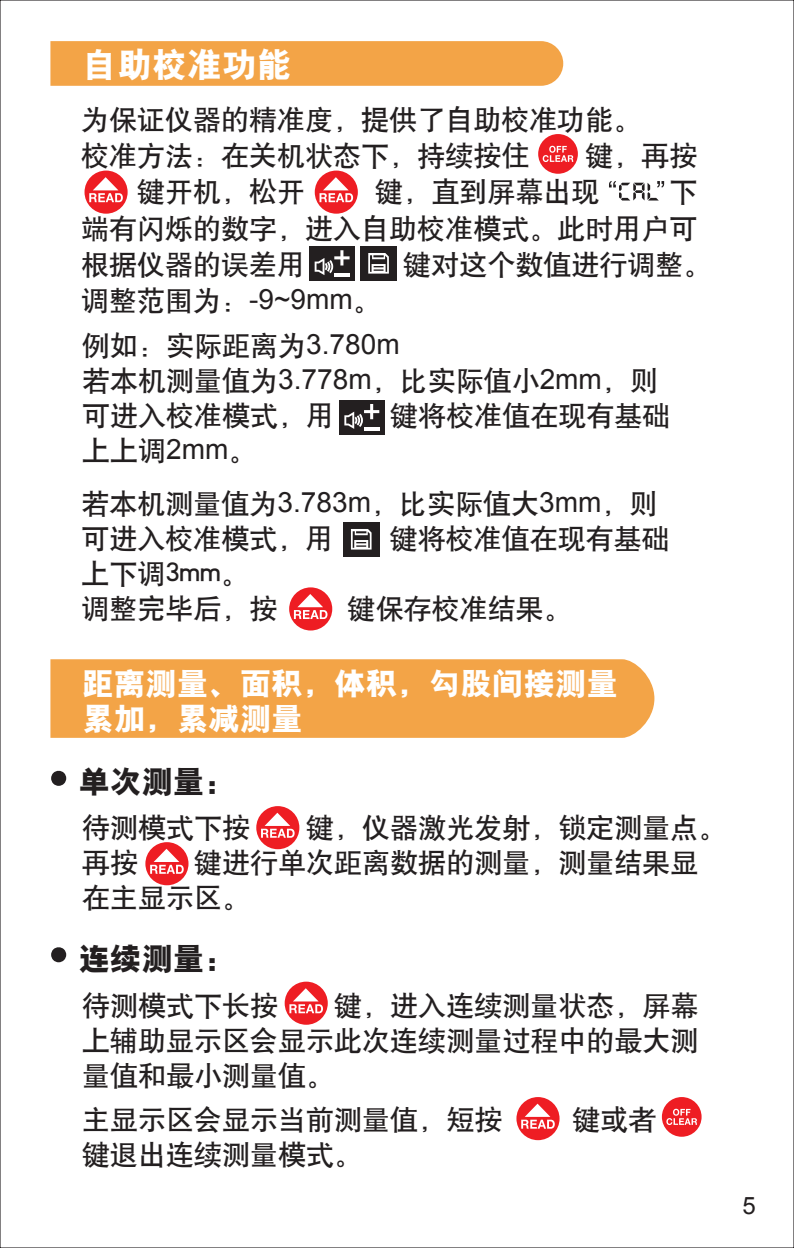
<style>
.page{position:relative;width:794px;height:1248px;background:#fff}
.page>*{position:absolute;margin:0;border:0;box-sizing:border-box;transform-origin:0 0}
.t1{font:35.2px "H Yb 9 gj";color:#fff}
.t2{font:31.6px/34.8px "H Yb 9 gj";color:#fff}
.t3{font:31.6px "H Yb 9 gj";color:#231f20}
.t4{font:28px/35.2px "H Yb 1 gj";color:#231f20}
.t5{font:24px "Arial";color:#231f20}
.s1{font-family:"Arial"}
</style>
<div class="page">
<svg style="left:51px;top:770px;width:15px;height:15px"></svg>
<div style="left:50px;top:659px;width:604px;height:78px;background:#f3a447"></div>
<svg style="left:51px;top:947px;width:15px;height:15px"></svg>
<div style="left:50px;top:41px;width:513px;height:45px;background:#f3a447"></div>
<svg style="left:609px;top:181px;width:55px;height:19px"></svg>
<svg style="left:516px;top:1096px;width:43px;height:43px"></svg>
<svg style="left:521px;top:1103px;width:34px;height:25px"></svg>
<div style="left:289px;top:587px;width:43px;height:43px;background:#ee1d23;border-radius:50%"></div>
<svg style="left:294px;top:594px;width:33px;height:25px"></svg>
<div style="left:256px;top:806px;width:43px;height:43px;background:#ee1d23;border-radius:50%"></div>
<svg style="left:261px;top:812px;width:34px;height:25px"></svg>
<div style="left:145px;top:842px;width:43px;height:43px;background:#ee1d23;border-radius:50%"></div>
<svg style="left:150px;top:848px;width:34px;height:25px"></svg>
<div style="left:285px;top:981px;width:43px;height:43px;background:#ee1d23;border-radius:50%"></div>
<svg style="left:289px;top:988px;width:34px;height:25px"></svg>
<svg style="left:84px;top:170px;width:44px;height:44px"></svg>
<svg style="left:89px;top:177px;width:34px;height:25px"></svg>
<div style="left:315px;top:170px;width:43px;height:44px;background:#ee1d23;border-radius:50%"></div>
<svg style="left:319px;top:177px;width:34px;height:25px"></svg>
<div style="left:343px;top:522px;width:36px;height:34px;background:#231f20"></div>
<svg style="left:351px;top:529px;width:20px;height:20px"></svg>
<div style="left:361px;top:246px;width:36px;height:34px;background:#231f20"></div>
<svg style="left:368px;top:253px;width:21px;height:20px"></svg>
<div style="left:339px;top:400px;width:46px;height:34px;background:#231f20"></div>
<hr style="left:364px;top:427px;width:15px;height:3px;background:#fff">
<svg style="left:344px;top:404px;width:35px;height:25px"></svg>
<div style="left:309px;top:246px;width:46px;height:34px;background:#231f20"></div>
<hr style="left:334px;top:273px;width:15px;height:3px;background:#fff">
<svg style="left:315px;top:250px;width:34px;height:25px"></svg>
<div style="left:662px;top:1096px;width:39px;height:40px;background:#ee1d23;border-radius:50%"></div>
<svg style="left:666px;top:1108px;width:31px;height:16px"></svg>
<div style="left:538px;top:134px;width:40px;height:40px;background:#ee1d23;border-radius:50%"></div>
<svg style="left:542px;top:146px;width:31px;height:16px"></svg>
<p class="t1" style="left:82px;top:47px;width:212px">自助校准功能</p>
<p class="t4" style="left:81px;top:102px;width:562px">为保证仪器的精准度，提供了自助校准功能。校准方法：在关机状态下，持续按住</p>
<p class="t4" style="left:585px;top:138px;width:114px">键，再按</p>
<p class="t4" style="left:137px;top:174px;width:170px">键开机，松开</p>
<p class="t4" style="left:375px;top:174px;width:226px">键，直到屏幕出现</p>
<p class="t4" style="left:81px;top:174px;width:618px;text-align:justify;text-indent:588px">下端有闪烁的数字，进入自助校准模式。此时用户可根据仪器的误差用</p>
<p class="t4" style="left:403px;top:246px;width:310px">键对这个数值进行调整。</p>
<p class="t4" style="left:81px;top:282px;width:301px">调整范围为：<span class="s1">-9~9mm</span>。</p>
<p class="t4" style="left:82px;top:328px;width:577px">例如：实际距离为<span class="s1">3.780m<br></span>若本机测量值为<span class="s1">3.778m</span>，比实际值小<span class="s1">2mm</span>，则可进入校准模式，用</p>
<p class="t4" style="left:390px;top:398px;width:282px">键将校准值在现有基础</p>
<p class="t4" style="left:82px;top:433px;width:176px">上上调<span class="s1">2mm</span>。</p>
<p class="t4" style="left:82px;top:485px;width:577px">若本机测量值为<span class="s1">3.783m</span>，比实际值大<span class="s1">3mm</span>，则可进入校准模式，用</p>
<p class="t4" style="left:390px;top:520px;width:282px">键将校准值在现有基础</p>
<p class="t4" style="left:82px;top:555px;width:198px">上下调3mm。调整完毕后，按</p>
<p class="t4" style="left:348px;top:590px;width:226px">键保存校准结果。</p>
<p class="t2" style="left:82px;top:666px;width:537px">距离测量、面积，体积，勾股间接测量累加，累减测量</p>
<p class="t3" style="left:78px;top:765px;width:159px">单次测量：</p>
<p class="t4" style="left:82px;top:810px;width:170px">待测模式下按</p>
<p class="t4" style="left:306px;top:810px;width:422px">键，仪器激光发射，锁定测量点。</p>
<p class="t4" style="left:82px;top:845px;width:58px">再按</p>
<p class="t4" style="left:82px;top:845px;width:618px;text-indent:112px">键进行单次距离数据的测量，测量结果显在主显示区。</p>
<p class="t3" style="left:78px;top:942px;width:159px">连续测量：</p>
<p class="t4" style="left:82px;top:987px;width:198px">待测模式下长按</p>
<p class="t4" style="left:82px;top:987px;width:618px;text-align:justify;text-indent:252px">键，进入连续测量状态，屏幕上辅助显示区会显示此次连续测量过程中的最大测量值和最小测量值。</p>
<p class="t4" style="left:82px;top:1101px;width:422px">主显示区会显示当前测量值，短按</p>
<p class="t4" style="left:572px;top:1101px;width:86px">键或者</p>
<p class="t4" style="left:82px;top:1136px;width:282px">键退出连续测量模式。</p>
<p class="t5" style="left:742px;top:1189px;width:15px">5</p>
</div>
